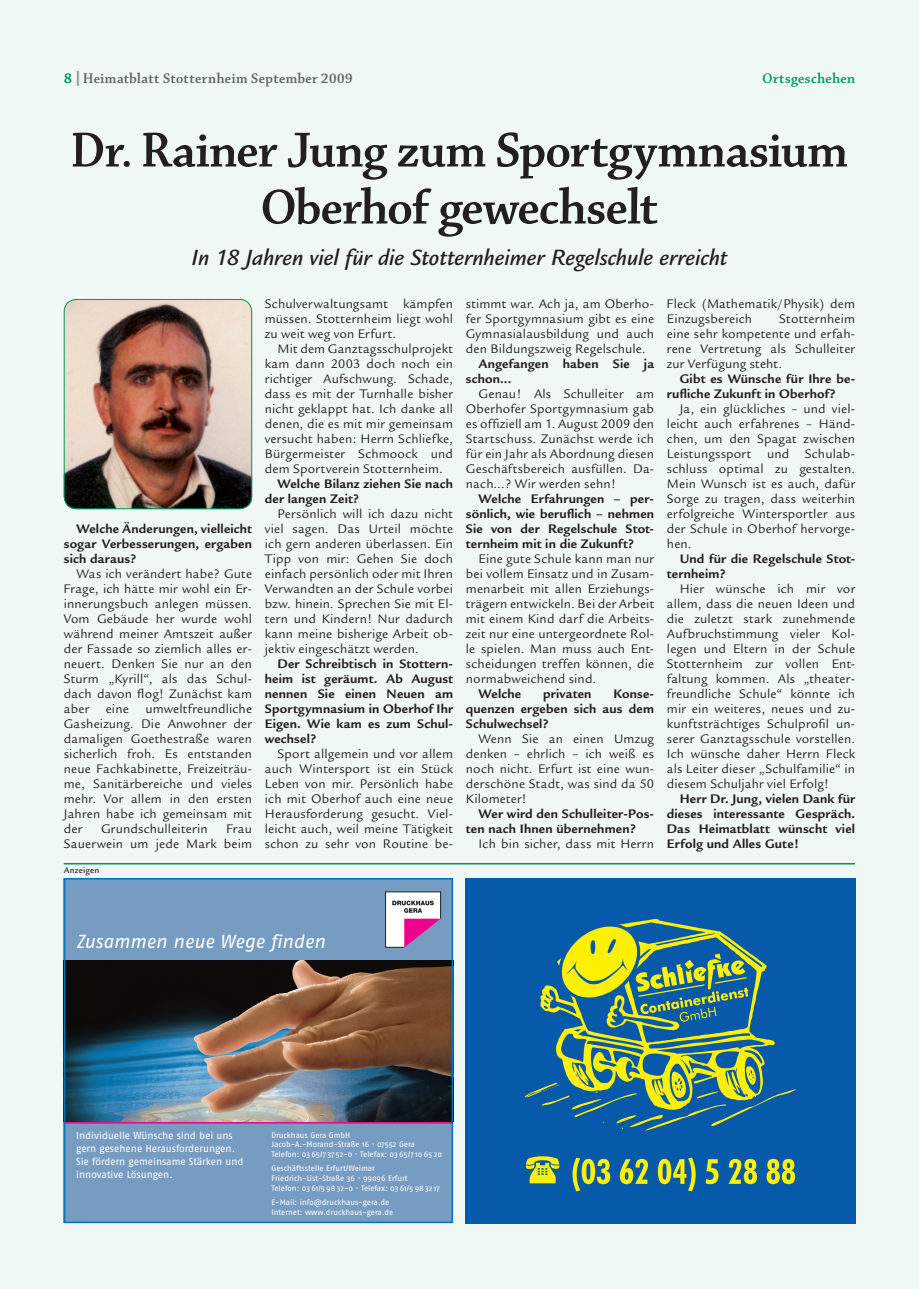
<style>
.page{position:relative;width:919px;height:1289px;background:#fff}
.page>*{position:absolute;margin:0;border:0;box-sizing:border-box;transform-origin:0 0}
.t1{font:52.5px/57px "Chaparral Pro Semibold Disp";letter-spacing:-.005em;color:#231f20;text-align:center}
.t2{font:italic 500 24px "Legacy Sans";letter-spacing:-.005em;color:#231f20}
.t3{font:italic 18.9px "Fago No";color:#fff}
.t4{font:15px "Chaparral Pro Semibold Disp";letter-spacing:.03em;color:#636366}
.t5{font:15px "Chaparral Pro Semibold Disp";letter-spacing:.03em;color:#009864}
.t6{font:13.5px/15px "Legacy Sans";letter-spacing:.015em;color:#231f20;text-align:justify}
.t7{font:700 13.5px/15px "Legacy Sans";letter-spacing:.015em;color:#231f20;text-align:justify}
.t8{font:10.2px/13px "Fago No";letter-spacing:-.005em;color:#fff}
.t9{font:500 9px "Legacy Sans";letter-spacing:.03em;color:#231f20}
.t10{font:7.95px/9.8px "Fago No";color:#fff}
.s1{font-family:"Legacy Sans";font-weight:700;color:#939598}
</style>
<div class="page">
<div style="left:0;top:0;width:918px;height:1288px;background:#eff8f4"></div>
<div style="left:466px;top:878px;width:389px;height:345px;background:#075aaa"></div>
<svg style="left:524px;top:919px;width:272px;height:211px"></svg>
<svg style="left:543px;top:923px;width:205px;height:104px"></svg>
<svg style="left:572px;top:1157px;width:223px;height:34px"></svg>
<svg style="left:526px;top:1156px;width:33px;height:27px"></svg>
<div style="left:64px;top:878px;width:389px;height:344px;background:#769cc1"></div>
<img style="left:67px;top:960px;width:383px;height:161px">
<hr style="left:64px;top:1122px;width:389px;height:1px;background:#ed028c">
<svg style="left:385px;top:891px;width:56px;height:56px"></svg>
<div style="left:64px;top:878px;width:389px;height:345px;border:2px solid #0073bc"></div>
<hr style="left:64px;top:863px;width:791px;height:1px;background:#009864">
<img style="left:64px;top:299px;width:188px;height:210px;border-radius:13px">
<div style="left:64px;top:299px;width:188px;height:210px;border:1px solid #009864;border-radius:12px"></div>
<p class="t4" style="left:74px;top:71px;width:280px"><span class="s1">|</span>Heimatblatt Stotternheim September 2009</p>
<p class="t5" style="left:762px;top:71px;width:94px">Ortsgeschehen</p>
<h1 class="t1" style="left:71px;top:124px;width:778px">Dr. Rainer Jung zum Sportgymnasium<br>Oberhof gewechselt</h1>
<h2 class="t2" style="left:191px;top:244px;width:537px">In 18 Jahren viel für die Stotternheimer Regelschule erreicht</h2>
<p class="t7" style="left:64px;top:521px;width:190px;text-indent:13px">Welche Änderungen, vielleicht sogar Verbesserungen, ergaben sich daraus?</p>
<p class="t6" style="left:64px;top:566px;width:190px;text-indent:13px">Was ich verändert habe? Gute Frage, ich hätte mir wohl ein Er&shy;innerungsbuch anlegen müssen.<br>Vom Gebäude her wurde wohl während meiner Amtszeit außer der Fassade so ziemlich alles er&shy;neuert. Denken Sie nur an den Sturm „Kyrill“, als das Schul&shy;dach davon flog! Zunächst kam aber eine umweltfreundliche Gasheizung. Die Anwohner der damaligen Goethestraße waren sicherlich froh. Es entstanden neue Fachkabinette, Freizeiträu&shy;me, Sanitärbereiche und vieles mehr. Vor allem in den ersten Jahren habe ich gemeinsam mit der</p>
<p class="t6" style="left:101px;top:821px;width:108px">Grundschulleiterin</p>
<p class="t6" style="left:64px;top:821px;width:190px;text-align:right">Frau<br>Sauerwein um jede Mark beim</p>
<p class="t9" style="left:64px;top:864px;width:37px">Anzeigen</p>
<p class="t6" style="left:265px;top:296px;width:190px">Schulverwaltungsamt kämpfen müssen. Stotternheim liegt wohl zu weit weg von Erfurt.</p>
<p class="t6" style="left:265px;top:341px;width:190px;text-indent:13px">Mit dem Ganztagsschulprojekt kam dann 2003 doch noch ein richtiger Aufschwung. Schade, dass es mit der Turnhalle bisher nicht geklappt hat. Ich danke all denen, die es mit mir gemeinsam versucht haben: Herrn Schliefke, Bürgermeister Schmoock und dem Sportverein Stotternheim.</p>
<p class="t7" style="left:265px;top:476px;width:190px;text-indent:13px">Welche Bilanz ziehen Sie nach der langen Zeit?</p>
<p class="t6" style="left:265px;top:506px;width:190px;text-indent:13px">Persönlich will ich dazu nicht viel sagen. Das Urteil möchte ich gern anderen überlassen. Ein Tipp von mir: Gehen Sie doch einfach persönlich oder mit Ihren Verwandten an der Schule vorbei bzw. hinein. Sprechen Sie mit El&shy;tern und Kindern! Nur dadurch kann meine bisherige Arbeit ob&shy;jektiv eingeschätzt werden.</p>
<p class="t7" style="left:265px;top:656px;width:190px;text-indent:13px">Der Schreibtisch in Stottern&shy;heim ist geräumt. Ab August nennen Sie einen Neuen am Sportgymnasium in Oberhof Ihr Eigen. Wie kam es zum Schul&shy;wechsel?</p>
<p class="t6" style="left:265px;top:746px;width:190px;text-indent:13px">Sport allgemein und vor allem auch Wintersport ist ein Stück Leben von mir. Persönlich habe ich mit Oberhof auch eine neue Herausforderung gesucht. Viel&shy;leicht auch, weil meine Tätigkeit schon zu sehr von Routine be-</p>
<p class="t6" style="left:466px;top:296px;width:190px">stimmt war. Ach ja, am Oberho&shy;fer Sportgymnasium gibt es eine Gymnasialausbildung und auch den Bildungszweig Regelschule.</p>
<p class="t7" style="left:466px;top:356px;width:190px;text-indent:13px">Angefangen haben Sie ja schon...</p>
<p class="t6" style="left:466px;top:386px;width:190px;text-indent:13px">Genau! Als Schulleiter am Oberhofer Sportgymnasium gab es offiziell am 1. August 2009 den Startschuss. Zunächst werde ich für ein Jahr als Abordnung diesen Geschäftsbereich ausfüllen. Da&shy;nach…? Wir werden sehn!</p>
<p class="t7" style="left:466px;top:491px;width:190px;text-indent:13px">Welche Erfahrungen – per&shy;sönlich, wie beruflich – nehmen Sie von der Regelschule Stot&shy;ternheim mit in die Zukunft?</p>
<p class="t6" style="left:466px;top:551px;width:190px;text-indent:13px">Eine gute Schule kann man nur bei vollem Einsatz und in Zusam&shy;menarbeit mit allen Erziehungs&shy;trägern entwickeln. Bei der Arbeit mit einem Kind darf die Arbeits&shy;zeit nur eine untergeordnete Rol&shy;le spielen. Man muss auch Ent&shy;scheidungen treffen können, die normabweichend sind.</p>
<p class="t7" style="left:478px;top:686px;width:44px">Welche</p>
<p class="t7" style="left:543px;top:686px;width:50px">privaten</p>
<p class="t7" style="left:466px;top:686px;width:190px;text-indent:148px">Konse&shy;quenzen ergeben sich aus dem Schulwechsel?</p>
<p class="t6" style="left:466px;top:731px;width:190px;text-indent:13px">Wenn Sie an einen Umzug denken – ehrlich – ich weiß es noch nicht. Erfurt ist eine wun&shy;derschöne Stadt, was sind da 50<br>Kilometer!</p>
<p class="t7" style="left:466px;top:806px;width:190px;text-indent:13px">Wer wird den Schulleiter-Pos&shy;ten nach Ihnen übernehmen?</p>
<p class="t6" style="left:478px;top:836px;width:177px">Ich bin sicher, dass mit Herrn</p>
<p class="t6" style="left:666px;top:296px;width:190px">Fleck (Mathematik/Physik) dem<br>Einzugsbereich</p>
<p class="t6" style="left:666px;top:311px;width:190px;text-indent:112px">Stotternheim eine sehr kompetente und erfah&shy;rene Vertretung als Schulleiter zur Verfügung steht.</p>
<p class="t7" style="left:666px;top:371px;width:190px;text-indent:13px">Gibt es Wünsche für Ihre be&shy;rufliche Zukunft in Oberhof?</p>
<p class="t6" style="left:666px;top:401px;width:190px;text-indent:13px">Ja, ein glückliches – und viel&shy;leicht auch erfahrenes – Händ&shy;chen, um den Spagat zwischen Leistungssport und Schulab&shy;schluss optimal zu gestalten.<br>Mein Wunsch ist es auch, dafür Sorge zu tragen, dass weiterhin erfolgreiche Wintersportler aus der Schule in Oberhof hervorge&shy;hen.</p>
<p class="t7" style="left:666px;top:551px;width:190px;text-indent:13px">Und für die Regelschule Stot&shy;ternheim?</p>
<p class="t6" style="left:666px;top:581px;width:190px;text-indent:13px">Hier wünsche ich mir vor allem, dass die neuen Ideen und die zuletzt stark zunehmende Aufbruchstimmung vieler Kol&shy;legen und Eltern in der Schule Stotternheim zur vollen Ent&shy;faltung kommen. Als „theater&shy;freundliche Schule“ könnte ich mir ein weiteres, neues und zu&shy;kunftsträchtiges Schulprofil un&shy;serer Ganztagsschule vorstellen.<br>Ich wünsche daher Herrn Fleck als Leiter dieser „Schulfamilie“ in diesem Schuljahr viel Erfolg!</p>
<p class="t7" style="left:666px;top:791px;width:190px;text-indent:13px">Herr Dr. Jung, vielen Dank für dieses interessante Gespräch.<br>Das Heimatblatt wünscht viel Erfolg und Alles Gute!</p>
<h3 class="t3" style="left:76px;top:930px;width:250px">Zusammen neue Wege finden</h3>
<p class="t8" style="left:76px;top:1128px;width:169px">Individuelle Wünsche sind bei uns gern gesehene Heraus forderungen.<br>Sie fördern gemeinsame Stärken und innovative Lösungen.</p>
<p class="t10" style="left:271px;top:1129px;width:172px">Druckhaus Gera GmbH<br>Jacob-A.-Morand-Straße 16 · 07552 Gera<br>Telefon: 03 65/7 37 52-0 · Telefax: 03 65/7 10 65 20</p>
<p class="t10" style="left:271px;top:1163px;width:170px">Geschäftsstelle Erfurt/Weimar<br>Friedrich-List-Straße 36 · 99096 Erfurt<br>Telefon: 03 61/5 98 32-0 · Telefax: 03 61/5 98 32 17</p>
<p class="t10" style="left:271px;top:1197px;width:123px">E-Mail: info@druckhaus-gera.de<br>Internet: www.druckhaus-gera.de</p>
</div>
